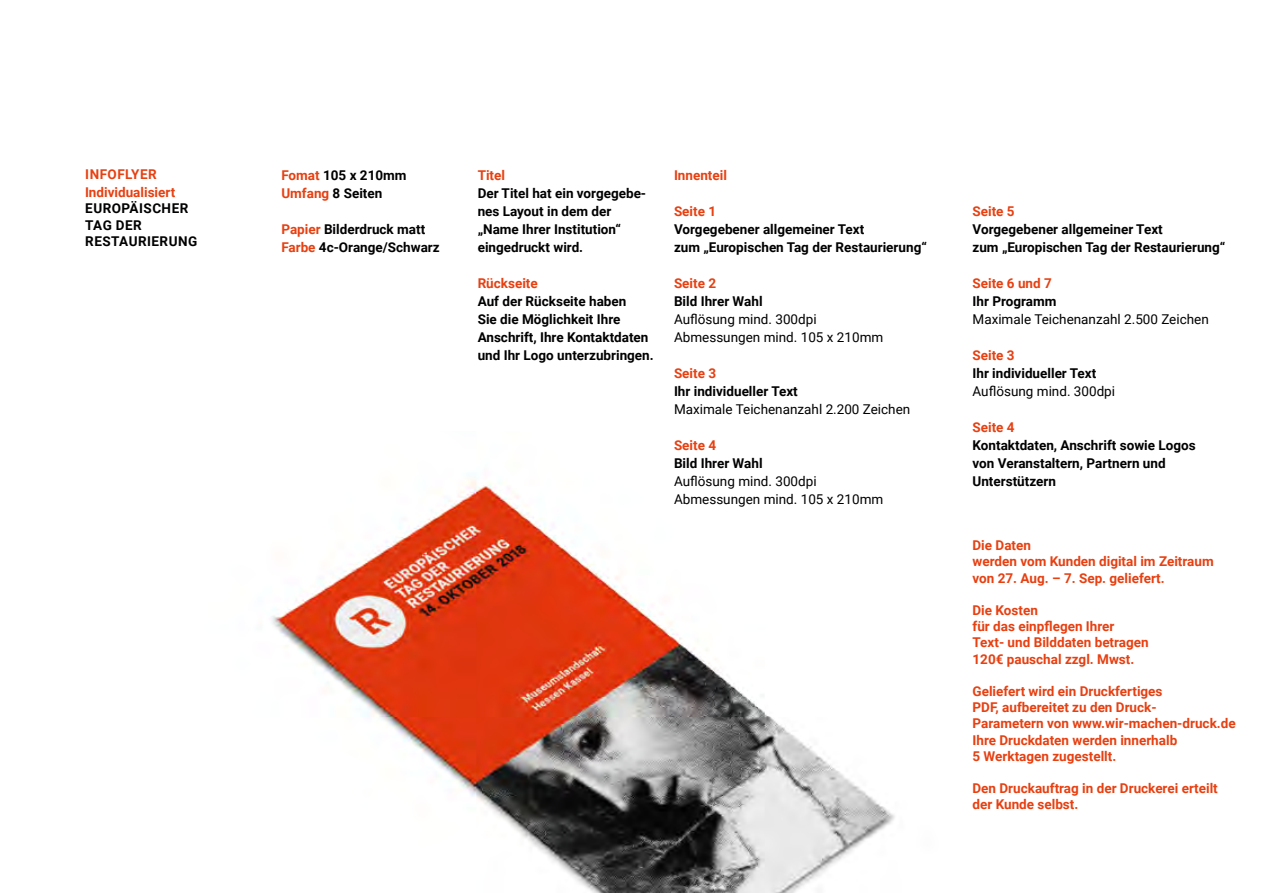
<style>
.page{position:relative;width:1263px;height:893px;background:#fff}
.page>*{position:absolute;margin:0;border:0;box-sizing:border-box;transform-origin:0 0}
.t1{font:700 13.5px/18px "Roboto";color:#000}
.t2{font:700 13.5px/16.2px "Roboto";color:#e74011}
.t3{font:13.5px/18px "Roboto";color:#000}
.t4{font:700 13.5px/16.2px "Roboto";letter-spacing:.035em;color:#000}
.t5{font:700 13.5px "Roboto";letter-spacing:.035em;color:#e74011}
.s1{color:#e74011}
.s2{font-weight:700;color:#e74011}
.s3{font-weight:700}
</style>
<div class="page">
<img style="left:271px;top:479px;width:624px;height:414px">
<p class="t5" style="left:85px;top:165px;width:73px">INFOFLYER</p>
<p class="t2" style="left:85px;top:184px;width:92px">Individualisiert</p>
<p class="t4" style="left:85px;top:200px;width:113px">EUROPÄISCHER<br>TAG DER<br>RESTAURIERUNG</p>
<p class="t1" style="left:281px;top:166px;width:127px"><span class="s1">Fomat</span> 105 x 210mm</p>
<p class="t1" style="left:281px;top:184px;width:102px"><span class="s1">Umfang</span> 8 Seiten</p>
<p class="t1" style="left:281px;top:220px;width:145px"><span class="s1">Papier</span> Bilderdruck matt</p>
<p class="t1" style="left:281px;top:238px;width:160px"><span class="s1">Farbe</span> 4c-Orange/Schwarz</p>
<p class="t2" style="left:478px;top:167px;width:29px">Titel</p>
<p class="t1" style="left:478px;top:184px;width:170px">Der Titel hat ein vorgegebe&shy;nes Layout in dem der „Name Ihrer Institution“ eingedruckt wird.</p>
<p class="t2" style="left:478px;top:275px;width:62px">Rückseite</p>
<p class="t1" style="left:478px;top:292px;width:178px">Auf der Rückseite haben<br>Sie die Möglichkeit Ihre<br>Anschrift, Ihre Kontaktdaten und Ihr Logo unterzubringen.</p>
<p class="t2" style="left:674px;top:167px;width:54px">Innenteil</p>
<p class="t1" style="left:674px;top:202px;width:254px"><span class="s1">Seite 1<br></span>Vorgegebener allgemeiner Text<br>zum „Europischen Tag der Restaurierung“</p>
<p class="t3" style="left:674px;top:274px;width:211px"><span class="s2">Seite 2<br></span><span class="s3">Bild Ihrer Wahl<br></span>Auflösung mind. 300dpi<br>Abmessungen mind. 105 x 210mm</p>
<p class="t1" style="left:674px;top:364px;width:125px"><span class="s1">Seite 3<br></span>Ihr individueller Text</p>
<p class="t3" style="left:674px;top:400px;width:238px">Maximale Teichenanzahl 2.200 Zeichen</p>
<p class="t3" style="left:674px;top:436px;width:211px"><span class="s2">Seite 4<br></span><span class="s3">Bild Ihrer Wahl<br></span>Auflösung mind. 300dpi<br>Abmessungen mind. 105 x 210mm</p>
<p class="t1" style="left:972px;top:202px;width:254px"><span class="s1">Seite 5<br></span>Vorgegebener allgemeiner Text<br>zum „Europischen Tag der Restaurierung“</p>
<p class="t1" style="left:972px;top:274px;width:85px"><span class="s1">Seite 6 und 7<br></span>Ihr Programm</p>
<p class="t3" style="left:972px;top:310px;width:238px">Maximale Teichenanzahl 2.500 Zeichen</p>
<p class="t1" style="left:972px;top:346px;width:125px"><span class="s1">Seite 3<br></span>Ihr individueller Text</p>
<p class="t3" style="left:972px;top:382px;width:144px">Auflösung mind. 300dpi</p>
<p class="t1" style="left:972px;top:418px;width:225px"><span class="s1">Seite 4<br></span>Kontaktdaten, Anschrift sowie Logos von Veranstaltern, Partnern und<br>Unterstützern</p>
<p class="t2" style="left:972px;top:537px;width:243px">Die Daten<br>werden vom Kunden digital im Zeitraum von 27. Aug. – 7. Sep. geliefert.</p>
<p class="t2" style="left:972px;top:602px;width:178px">Die Kosten<br>für das einpflegen Ihrer<br>Text- und Bilddaten betragen<br>120€ pauschal zzgl. Mwst.</p>
<p class="t2" style="left:972px;top:683px;width:191px">Geliefert wird ein Druckfertiges</p>
<p class="t2" style="left:972px;top:699px;width:265px">PDF, aufbereitet zu den Druck-<br>Parametern von www.wir-machen-druck.de</p>
<p class="t2" style="left:972px;top:731px;width:206px">Ihre Druckdaten werden innerhalb<br>5 Werktagen zugestellt.</p>
<p class="t2" style="left:972px;top:780px;width:247px">Den Druckauftrag in der Druckerei erteilt der Kunde selbst.</p>
</div>
